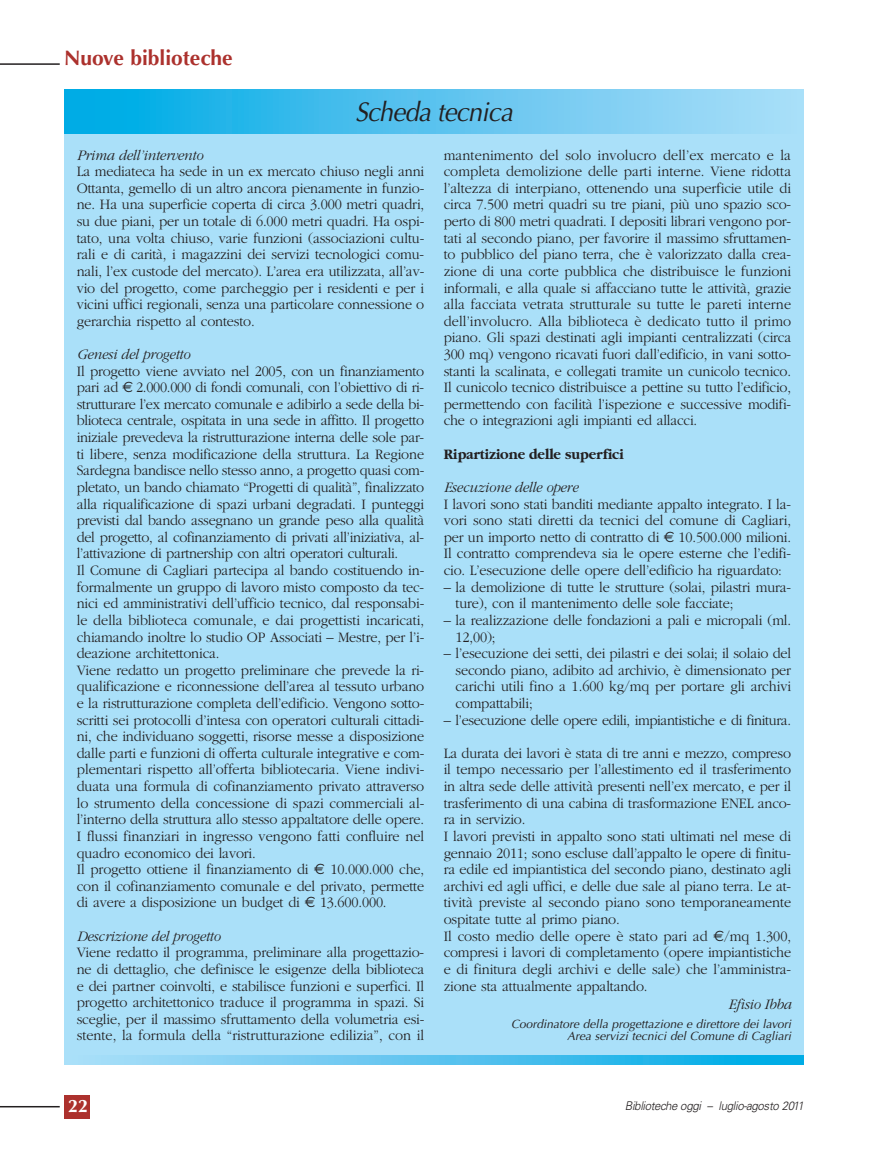
<style>
.page{position:relative;width:893px;height:1149px;background:#fff}
.page>*{position:absolute;margin:0;border:0;box-sizing:border-box;transform-origin:0 0}
.t1{font:italic 27px "Optima";letter-spacing:-.03em;color:#231f20;scale:.95 1}
.t2{font:700 21px "Optima";color:#ac312d}
.t3{font:700 18px "Optima";color:#fff}
.t4{font:300 15px/16.6px "Garamond";letter-spacing:-.01em;color:#231f20;text-align:justify;scale:.95 1}
.t5{font:italic 300 15px "Garamond";letter-spacing:-.01em;color:#231f20;scale:.95 1}
.t6{font:700 15px "Garamond";letter-spacing:-.01em;color:#231f20;scale:.95 1}
.t7{font:italic 12px/12.8px "Optima";color:#231f20;text-align:right}
.t8{font:italic 300 12px "Univers";letter-spacing:-.03em;color:#231f20;scale:.95 1}
.s1{font-family:"Euro Sans";font-weight:400}
</style>
<div class="page">
<hr style="left:0;top:1105px;width:60px;height:2px;background:#231f20">
<div style="left:64px;top:1094px;width:26px;height:23px;background:#ac312d"></div>
<hr style="left:0;top:63px;width:60px;height:2px;background:#231f20">
<div style="left:64px;top:90px;width:740px;height:973px;background:#aae0f9"></div>
<svg style="left:124px;top:1055px;width:680px;height:8px;background:#51c1ee"></svg>
<div style="left:64px;top:90px;width:740px;height:43px;background:linear-gradient(to right,#00a9e5,#b2def8)"></div>
<h2 class="t2" style="left:64px;top:49px;width:170px">Nuove biblioteche</h2>
<h1 class="t1" style="left:355px;top:101px;width:168px">Scheda tecnica</h1>
<p class="t5" style="left:77px;top:149px;width:134px">Prima dell’intervento</p>
<p class="t4" style="left:77px;top:164px;width:367px">La mediateca ha sede in un ex mercato chiuso negli anni Ottanta, gemello di un altro ancora pienamente in funzio&shy;ne. Ha una superficie coperta di circa 3.000 metri quadri, su due piani, per un totale di 6.000 metri quadri. Ha ospi&shy;tato, una volta chiuso, varie funzioni (associazioni cultu&shy;rali e di carità, i magazzini dei servizi tecnologici comu&shy;nali, l’ex custode del mercato). L’area era utilizzata, all’av&shy;vio del progetto, come parcheggio per i residenti e per i vicini uffici regionali, senza una particolare connessione o gerarchia rispetto al contesto.</p>
<p class="t5" style="left:77px;top:348px;width:121px">Genesi del progetto</p>
<p class="t4" style="left:77px;top:363px;width:367px;text-align:left">Il progetto viene avviato nel 2005, con un finanziamento pari ad <span class="s1">€</span> 2.000.000 di fondi comunali, con l’obiettivo di ri&shy;strutturare l’ex mercato comunale e adibirlo a sede della bi&shy;blioteca centrale, ospitata in una sede in affitto. Il progetto iniziale prevedeva la ristrutturazione interna delle sole par&shy;ti libere, senza modificazione della struttura. La Regione Sardegna bandisce nello stesso anno, a progetto quasi com&shy;pletato, un bando chiamato “Progetti di qualità”, finalizzato alla riqualificazione di spazi urbani degradati. I punteggi previsti dal bando assegnano un grande peso alla qualità del progetto, al cofinanziamento di privati all’iniziativa, al&shy;l’attivazione di partnership con altri operatori culturali.<br>Il Comune di Cagliari partecipa al bando costituendo in&shy;formalmente un gruppo di lavoro misto composto da tec&shy;nici ed amministrativi dell’ufficio tecnico, dal responsabi&shy;le della biblioteca comunale, e dai progettisti incaricati, chiamando inoltre lo studio OP Associati – Mestre, per l’i&shy;deazione architettonica.<br>Viene redatto un progetto preliminare che prevede la ri&shy;qualificazione e riconnessione dell’area al tessuto urbano e la ristrutturazione completa dell’edificio. Vengono sotto&shy;scritti sei protocolli d’intesa con operatori culturali cittadi&shy;ni, che individuano soggetti, risorse messe a disposizione dalle parti e funzioni di offerta culturale integrative e com&shy;plementari rispetto all’offerta bibliotecaria. Viene indivi&shy;duata una formula di cofinanziamento privato attraverso lo strumento della concessione di spazi commerciali al&shy;l’interno della struttura allo stesso appaltatore delle opere.<br>I flussi finanziari in ingresso vengono fatti confluire nel quadro economico dei lavori.<br>Il progetto ottiene il finanziamento di <span class="s1">€</span> 10.000.000 che, con il cofinanziamento comunale e del privato, permette di avere a disposizione un budget di <span class="s1">€</span> 13.600.000.</p>
<p class="t5" style="left:77px;top:929px;width:153px">Descrizione del progetto</p>
<p class="t4" style="left:77px;top:945px;width:367px">Viene redatto il programma, preliminare alla progettazio&shy;ne di dettaglio, che definisce le esigenze della biblioteca e dei partner coinvolti, e stabilisce funzioni e superfici. Il progetto architettonico traduce il programma in spazi. Si sceglie, per il massimo sfruttamento della volumetria esi&shy;stente, la formula della “ristrutturazione edilizia”, con il</p>
<p class="t4" style="left:444px;top:148px;width:367px">mantenimento del solo involucro dell’ex mercato e la completa demolizione delle parti interne. Viene ridotta l’altezza di interpiano, ottenendo una superficie utile di circa 7.500 metri quadri su tre piani, più uno spazio sco&shy;perto di 800 metri quadrati. I depositi librari vengono por&shy;tati al secondo piano, per favorire il massimo sfruttamen&shy;to pubblico del piano terra, che è valorizzato dalla crea&shy;zione di una corte pubblica che distribuisce le funzioni informali, e alla quale si affacciano tutte le attività, grazie alla facciata vetrata strutturale su tutte le pareti interne dell’involucro. Alla biblioteca è dedicato tutto il primo piano. Gli spazi destinati agli impianti centralizzati (circa 300 mq) vengono ricavati fuori dall’edificio, in vani sotto&shy;stanti la scalinata, e collegati tramite un cunicolo tecnico.<br>Il cunicolo tecnico distribuisce a pettine su tutto l’edificio, permettendo con facilità l’ispezione e successive modifi&shy;che o integrazioni agli impianti ed allacci.</p>
<p class="t6" style="left:444px;top:448px;width:191px">Ripartizione delle superfici</p>
<p class="t5" style="left:444px;top:481px;width:143px">Esecuzione delle opere</p>
<p class="t4" style="left:444px;top:496px;width:367px">I lavori sono stati banditi mediante appalto integrato. I la&shy;vori sono stati diretti da tecnici del comune di Cagliari, per un importo netto di contratto di <span class="s1">€</span> 10.500.000 milioni.<br>Il contratto comprendeva sia le opere esterne che l’edifi&shy;cio. L’esecuzione delle opere dell’edificio ha riguardato:</p>
<p class="t4" style="left:455px;top:579px;width:355px;text-indent:-12px">– la demolizione di tutte le strutture (solai, pilastri mura&shy;ture), con il mantenimento delle sole facciate;</p>
<p class="t4" style="left:455px;top:612px;width:355px;text-indent:-12px">– la realizzazione delle fondazioni a pali e micropali (ml.<br>12,00);</p>
<p class="t4" style="left:455px;top:646px;width:355px;text-indent:-12px">– l’esecuzione dei setti, dei pilastri e dei solai; il solaio del secondo piano, adibito ad archivio, è dimensionato per carichi utili fino a 1.600 kg/mq per portare gli archivi compattabili;</p>
<p class="t4" style="left:444px;top:712px;width:367px">– l’esecuzione delle opere edili, impiantistiche e di finitura.</p>
<p class="t4" style="left:444px;top:745px;width:367px;text-align:left">La durata dei lavori è stata di tre anni e mezzo, compreso il tempo necessario per l’allestimento ed il trasferimento in altra sede delle attività presenti nell’ex mercato, e per il trasferimento di una cabina di trasformazione ENEL anco&shy;ra in servizio.<br>I lavori previsti in appalto sono stati ultimati nel mese di gennaio 2011; sono escluse dall’appalto le opere di finitu&shy;ra edile ed impiantistica del secondo piano, destinato agli archivi ed agli uffici, e delle due sale al piano terra. Le at&shy;tività previste al secondo piano sono temporaneamente ospitate tutte al primo piano.<br>Il costo medio delle opere è stato pari ad <span class="s1">€</span>/mq 1.300, compresi i lavori di completamento (opere impiantistiche e di finitura degli archivi e delle sale) che l’amministra&shy;zione sta attualmente appaltando.</p>
<p class="t5" style="left:728px;top:998px;width:68px">Efisio Ibba</p>
<p class="t7" style="left:511px;top:1017px;width:282px">Coordinatore della progettazione e direttore dei lavori<br>Area servizi tecnici del Comune di Cagliari</p>
<p class="t3" style="left:68px;top:1097px;width:22px">22</p>
<p class="t8" style="left:625px;top:1101px;width:190px">Biblioteche oggi – luglio-agosto 2011</p>
</div>
